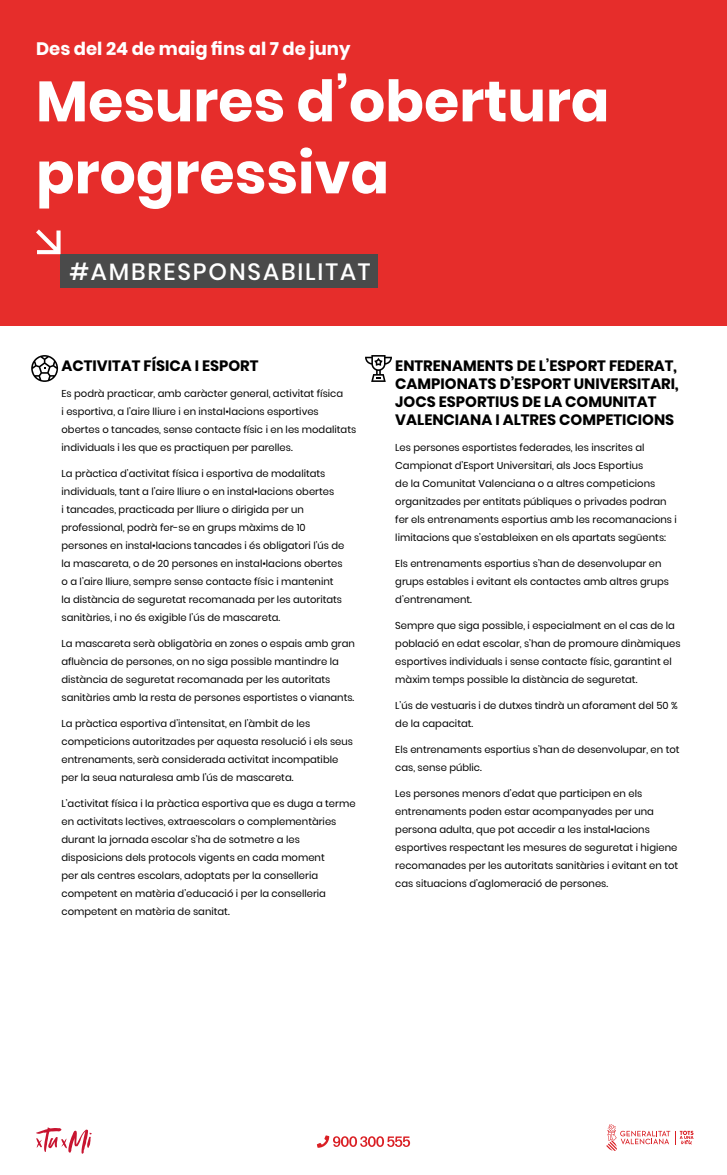
<style>
.page{position:relative;width:727px;height:1175px;background:#fff}
.page>*{position:absolute;margin:0;border:0;box-sizing:border-box;transform-origin:0 0}
.t1{font:700 57px/72px "Poppins";color:#fff}
.t2{font:500 23.5px "Poppins";letter-spacing:.08em;color:#fff}
.t3{font:700 18px "Poppins";color:#fff}
.t4{font:700 15px/18px "Poppins";color:#000}
.t5{font:10px/18px "Poppins";color:#000}
</style>
<div class="page">
<div style="left:0;top:0;width:727px;height:325px;background:#e62d2b"></div>
<svg style="left:606px;top:1124px;width:87px;height:27px"></svg>
<svg style="left:317px;top:1135px;width:93px;height:13px"></svg>
<svg style="left:36px;top:1127px;width:56px;height:27px"></svg>
<svg style="left:31px;top:355px;width:27px;height:27px"></svg>
<svg style="left:365px;top:355px;width:27px;height:27px"></svg>
<div style="left:61px;top:254px;width:317px;height:33px;background:#4a4a4a"></div>
<svg style="left:36px;top:229px;width:25px;height:25px"></svg>
<h3 class="t3" style="left:36px;top:38px;width:316px">Des del 24 de maig fins al 7 de juny</h3>
<h1 class="t1" style="left:36px;top:66px;width:575px">Mesures d’obertura progressiva</h1>
<h2 class="t2" style="left:69px;top:258px;width:303px">#AMBRESPONSABILITAT</h2>
<h3 class="t4" style="left:62px;top:357px;width:198px">ACTIVITAT FÍSICA I ESPORT</h3>
<p class="t5" style="left:62px;top:384px;width:296px">Es podrà practicar, amb caràcter general, activitat física<br>i esportiva, a l’aire lliure i en instal•lacions esportives obertes o tancades, sense contacte físic i en les modalitats individuals i les que es practiquen per parelles.</p>
<p class="t5" style="left:62px;top:464px;width:284px">La pràctica d’activitat física i esportiva de modalitats individuals, tant a l’aire lliure o en instal•lacions obertes<br>i tancades, practicada per lliure o dirigida per un professional, podrà fer-se en grups màxims de 10 persones en instal•lacions tancades i és obligatori l’ús de la mascareta, o de 20 persones en instal•lacions obertes o a l’aire lliure, sempre sense contacte físic i mantenint la distància de seguretat recomanada per les autoritats sanitàries, i no és exigible l’ús de mascareta.</p>
<p class="t5" style="left:62px;top:634px;width:295px">La mascareta serà obligatòria en zones o espais amb gran afluència de persones, on no siga possible mantindre la distància de seguretat recomanada per les autoritats sanitàries amb la resta de persones esportistes o vianants.</p>
<p class="t5" style="left:62px;top:714px;width:293px">La pràctica esportiva d’intensitat, en l’àmbit de les competicions autoritzades per aquesta resolució i els seus entrenaments, serà considerada activitat incompatible per la seua naturalesa amb l’ús de mascareta.</p>
<p class="t5" style="left:62px;top:794px;width:295px">L’activitat física i la pràctica esportiva que es duga a terme en activitats lectives, extraescolars o complementàries durant la jornada escolar s’ha de sotmetre a les disposicions dels protocols vigents en cada moment<br>per als centres escolars, adoptats per la conselleria competent en matèria d’educació i per la conselleria competent en matèria de sanitat.</p>
<h3 class="t4" style="left:395px;top:357px;width:285px">ENTRENAMENTS DE L’ESPORT FEDERAT, CAMPIONATS D’ESPORT UNIVERSITARI, JOCS ESPORTIUS DE LA COMUNITAT VALENCIANA I ALTRES COMPETICIONS</h3>
<p class="t5" style="left:395px;top:438px;width:283px">Les persones esportistes federades, les inscrites al Campionat d’Esport Universitari, als Jocs Esportius<br>de la Comunitat Valenciana o a altres competicions organitzades per entitats públiques o privades podran fer els entrenaments esportius amb les recomanacions i limitacions que s’estableixen en els apartats següents:</p>
<p class="t5" style="left:395px;top:554px;width:275px">Els entrenaments esportius s’han de desenvolupar en grups estables i evitant els contactes amb altres grups d’entrenament.</p>
<p class="t5" style="left:395px;top:616px;width:287px">Sempre que siga possible, i especialment en el cas de la població en edat escolar, s’han de promoure dinàmiques esportives individuals i sense contacte físic, garantint el màxim temps possible la distància de seguretat.</p>
<p class="t5" style="left:395px;top:696px;width:284px">L’ús de vestuaris i de dutxes tindrà un aforament del 50 % de la capacitat.</p>
<p class="t5" style="left:395px;top:740px;width:286px">Els entrenaments esportius s’han de desenvolupar, en tot cas, sense públic.</p>
<p class="t5" style="left:395px;top:784px;width:284px">Les persones menors d’edat que participen en els entrenaments poden estar acompanyades per una persona adulta, que pot accedir a les instal•lacions esportives respectant les mesures de seguretat i higiene recomanades per les autoritats sanitàries i evitant en tot cas situacions d’aglomeració de persones.</p>
</div>
